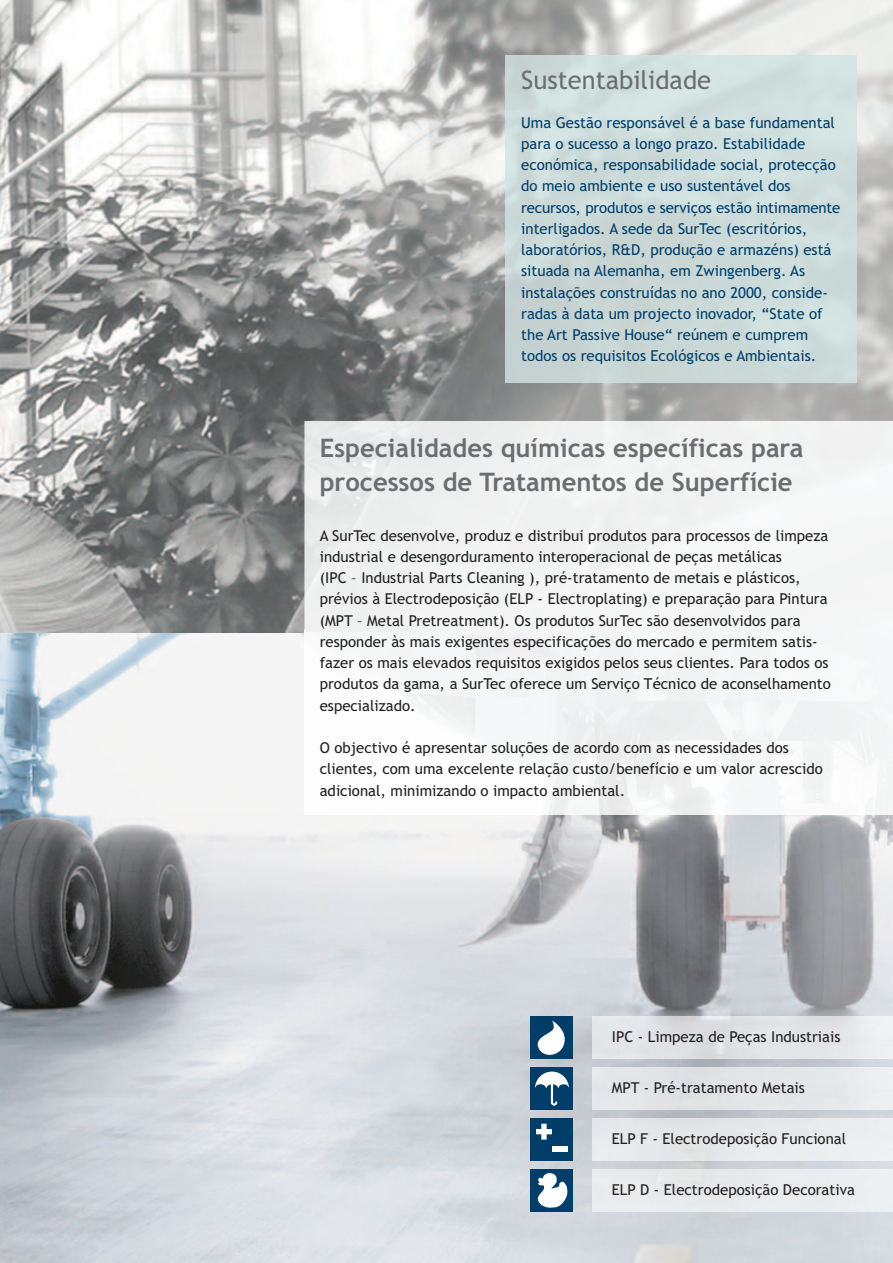
<style>
.page{position:relative;width:893px;height:1263px;background:#fff}
.page>*{position:absolute;margin:0;border:0;box-sizing:border-box;transform-origin:0 0}
.t1{font:700 25.5px/34.5px "Trebuchet MS";color:#6c6d70}
.t2{font:25.5px "Trebuchet MS";color:#6c6d70}
.t3{font:15px/21.3px "Trebuchet MS";color:#231f20}
.t4{font:15px/21.3px "Trebuchet MS";color:#003e69}
</style>
<div class="page">
<img style="left:0;top:632px;width:893px;height:631px">
<img style="left:0;top:0;width:893px;height:632px">
<img style="left:304px;top:631px;width:589px;height:183px">
<div style="left:304px;top:421px;width:589px;height:210px;background:#f2f3f3"></div>
<img style="left:592px;top:1016px;width:301px;height:43px">
<div style="left:531px;top:1016px;width:42px;height:43px;background:#003e69"></div>
<svg style="left:538px;top:1020px;width:27px;height:35px"></svg>
<div style="left:531px;top:1067px;width:42px;height:43px;background:#003e69"></div>
<svg style="left:535px;top:1071px;width:34px;height:34px"></svg>
<div style="left:531px;top:1118px;width:42px;height:43px;background:#003e69"></div>
<svg style="left:536px;top:1124px;width:16px;height:15px"></svg>
<div style="left:552px;top:1146px;width:16px;height:5px;background:#fff"></div>
<div style="left:531px;top:1169px;width:42px;height:43px;background:#003e69"></div>
<svg style="left:538px;top:1173px;width:29px;height:35px"></svg>
<img style="left:592px;top:1067px;width:301px;height:43px">
<div style="left:592px;top:1118px;width:301px;height:43px;background:#e7e9ec"></div>
<div style="left:592px;top:1169px;width:301px;height:43px;background:#eaebed"></div>
<img style="left:506px;top:383px;width:350px;height:1px">
<img style="left:506px;top:55px;width:350px;height:328px">
<h1 class="t2" style="left:521px;top:66px;width:191px">Sustentabilidade</h1>
<p class="t4" style="left:521px;top:112px;width:321px">Uma Gestão responsável é a base fundamental para o sucesso a longo prazo. Estabilidade económica, responsabilidade social, protecção do meio ambiente e uso sustentável dos recursos, produtos e serviços estão intimamente interligados. A sede da SurTec (escritórios, laboratórios, R&amp;D, produção e armazéns) está situada na Alemanha, em Zwingenberg. As instalações construídas no ano 2000, conside&shy;radas à data um projecto inovador, “State of the Art Passive House“ reúnem e cumprem todos os requisitos Ecológicos e Ambientais.</p>
<h1 class="t1" style="left:320px;top:431px;width:485px">Especialidades químicas específicas para processos de Tratamentos de Superfície</h1>
<p class="t3" style="left:320px;top:525px;width:513px">A SurTec desenvolve, produz e distribui produtos para processos de limpeza industrial e desengorduramento interoperacional de peças metálicas<br>(IPC – Industrial Parts Cleaning ), pré-tratamento de metais e plásticos, prévios à Electrodeposição (ELP - Electroplating) e preparação para Pintura (MPT – Metal Pretreatment). Os produtos SurTec são desenvolvidos para responder às mais exigentes especificações do mercado e permitem satis&shy;fazer os mais elevados requisitos exigidos pelos seus clientes. Para todos os produtos da gama, a SurTec oferece um Serviço Técnico de aconselhamento especializado.</p>
<p class="t3" style="left:320px;top:737px;width:505px">O objectivo é apresentar soluções de acordo com as necessidades dos clientes, com uma excelente relação custo/benefício e um valor acrescido adicional, minimizando o impacto ambiental.</p>
<p class="t3" style="left:612px;top:1026px;width:230px">IPC - Limpeza de Peças Industriais</p>
<p class="t3" style="left:612px;top:1077px;width:195px">MPT - Pré-tratamento Metais</p>
<p class="t3" style="left:612px;top:1128px;width:236px">ELP F - Electrodeposição Funcional</p>
<p class="t3" style="left:612px;top:1179px;width:245px">ELP D - Electrodeposição Decorativa</p>
</div>
